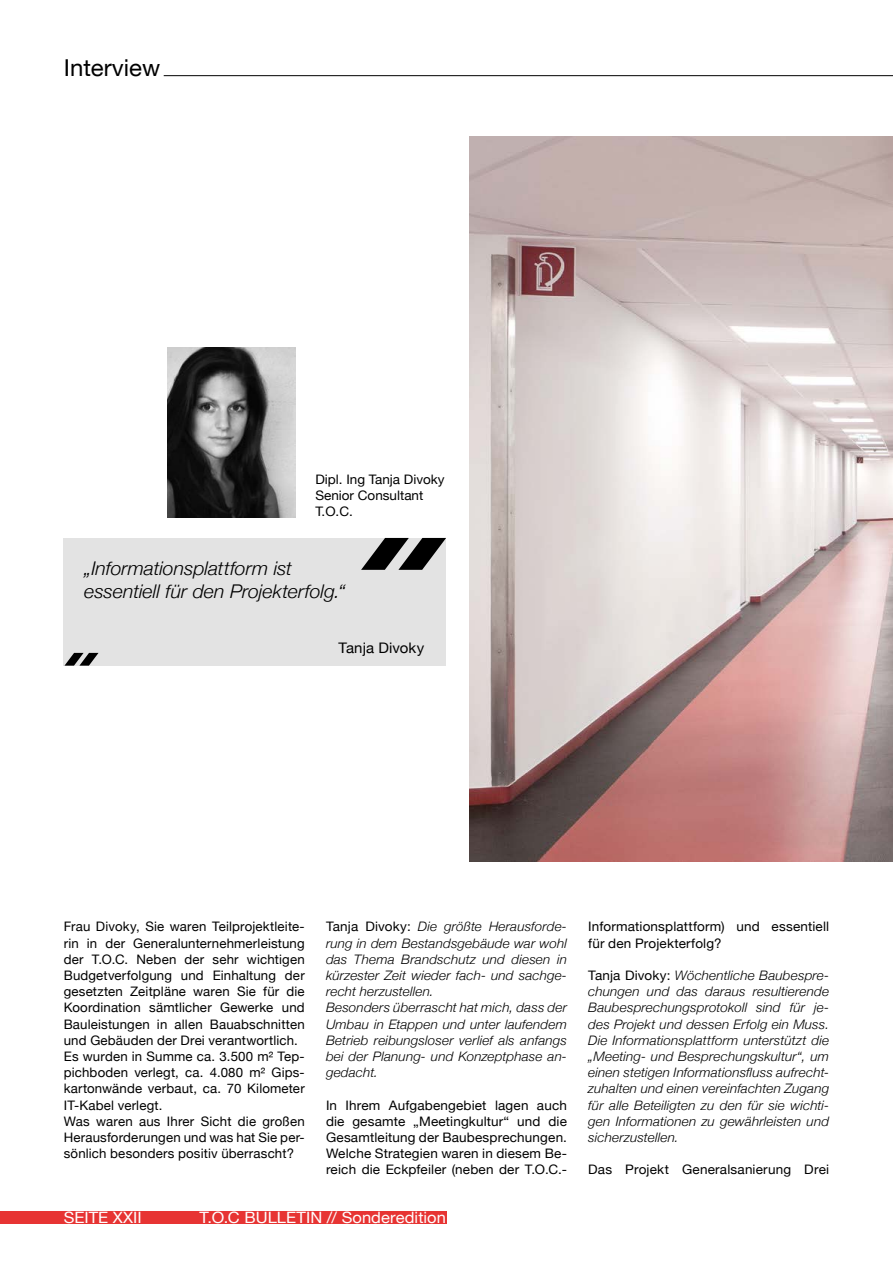
<style>
.page{position:relative;width:893px;height:1263px;background:#fff}
.page>*{position:absolute;margin:0;border:0;box-sizing:border-box;transform-origin:0 0}
.t1{font:23.25px "Helvetica Neue";color:#000}
.t2{font:italic 300 18.9px/23.4px "Helvetica Neue";color:#000}
.t3{font:15.6px "Helvetica Neue";color:#fff;scale:1.05 1}
.t4{font:14.55px "Helvetica Neue";letter-spacing:.005em;color:#000}
.t5{font:13.05px/16.2px "Helvetica Neue";letter-spacing:.01em;color:#000}
.t6{font:italic 300 13.05px/16.2px "Helvetica Neue";letter-spacing:.01em;color:#000}
.s1{font-weight:400;font-style:normal}
</style>
<div class="page">
<div style="left:0;top:1211px;width:446px;height:13px;background:#e73433"></div>
<hr style="left:164px;top:75px;width:729px;height:1px;background:#000">
<img style="left:168px;top:348px;width:127px;height:170px">
<img style="left:470px;top:136px;width:423px;height:725px">
<div style="left:63px;top:538px;width:383px;height:128px;background:#e3e3e3"></div>
<svg style="left:361px;top:538px;width:85px;height:32px"></svg>
<svg style="left:64px;top:653px;width:35px;height:13px"></svg>
<h1 class="t1" style="left:64px;top:51px;width:98px">Interview</h1>
<p class="t5" style="left:315px;top:472px;width:131px">Dipl. Ing Tanja Divoky<br>Senior Consultant<br>T.O.C.</p>
<h2 class="t2" style="left:84px;top:555px;width:263px">„Informationsplattform ist essentiell für den Projekterfolg.“</h2>
<p class="t4" style="left:339px;top:637px;width:87px">Tanja Divoky</p>
<p class="t5" style="left:64px;top:919px;width:242px">Frau Divoky, Sie waren Teilprojektleite&shy;rin in der Generalunternehmerleistung der T.O.C. Neben der sehr wichtigen Budgetverfolgung und Einhaltung der gesetzten Zeitpläne waren Sie für die Koordination sämtlicher Gewerke und Bauleistungen in allen Bauabschnitten und Gebäuden der Drei verantwortlich.<br>Es wurden in Summe ca. 3.500 m² Tep&shy;pichboden verlegt, ca. 4.080 m² Gips&shy;kartonwände verbaut, ca. 70 Kilometer IT-Kabel verlegt.<br>Was waren aus Ihrer Sicht die großen Herausforderungen und was hat Sie per&shy;sönlich besonders positiv überrascht?</p>
<p class="t6" style="left:326px;top:918px;width:242px"><span class="s1">Tanja Divoky:</span> Die größte Herausforde&shy;rung in dem Bestandsgebäude war wohl das Thema Brandschutz und diesen in kürzester Zeit wieder fach- und sachge&shy;recht herzustellen.<br>Besonders überrascht hat mich, dass der Umbau in Etappen und unter laufendem Betrieb reibungsloser verlief als anfangs bei der Planung- und Konzeptphase an&shy;gedacht.</p>
<p class="t5" style="left:326px;top:1097px;width:242px;text-align:justify">In Ihrem Aufgabengebiet lagen auch die gesamte „Meetingkultur“ und die Gesamtleitung der Baubesprechungen.<br>Welche Strategien waren in diesem Be&shy;reich die Eckpfeiler (neben der T.O.C.-</p>
<p class="t3" style="left:64px;top:1206px;width:76px">SEITE XXII</p>
<p class="t3" style="left:199px;top:1206px;width:236px">T.O.C BULLETIN // Sonderedition</p>
<p class="t5" style="left:588px;top:919px;width:242px">Informationsplattform) und essentiell für den Projekterfolg?</p>
<p class="t6" style="left:588px;top:966px;width:242px;text-align:justify"><span class="s1">Tanja Divoky:</span> Wöchentliche Baubespre&shy;chungen und das daraus resultierende Baubesprechungsprotokoll sind für je&shy;des Projekt und dessen Erfolg ein Muss.<br>Die Informationsplattform unterstützt die „Meeting- und Besprechungskultur“, um einen stetigen Informationsfluss aufrecht&shy;zuhalten und einen vereinfachten Zugang für alle Beteiligten zu den für sie wichti&shy;gen Informationen zu gewährleisten und sicherzustellen.</p>
<p class="t5" style="left:588px;top:1162px;width:242px">Das Projekt Generalsanierung Drei</p>
</div>
